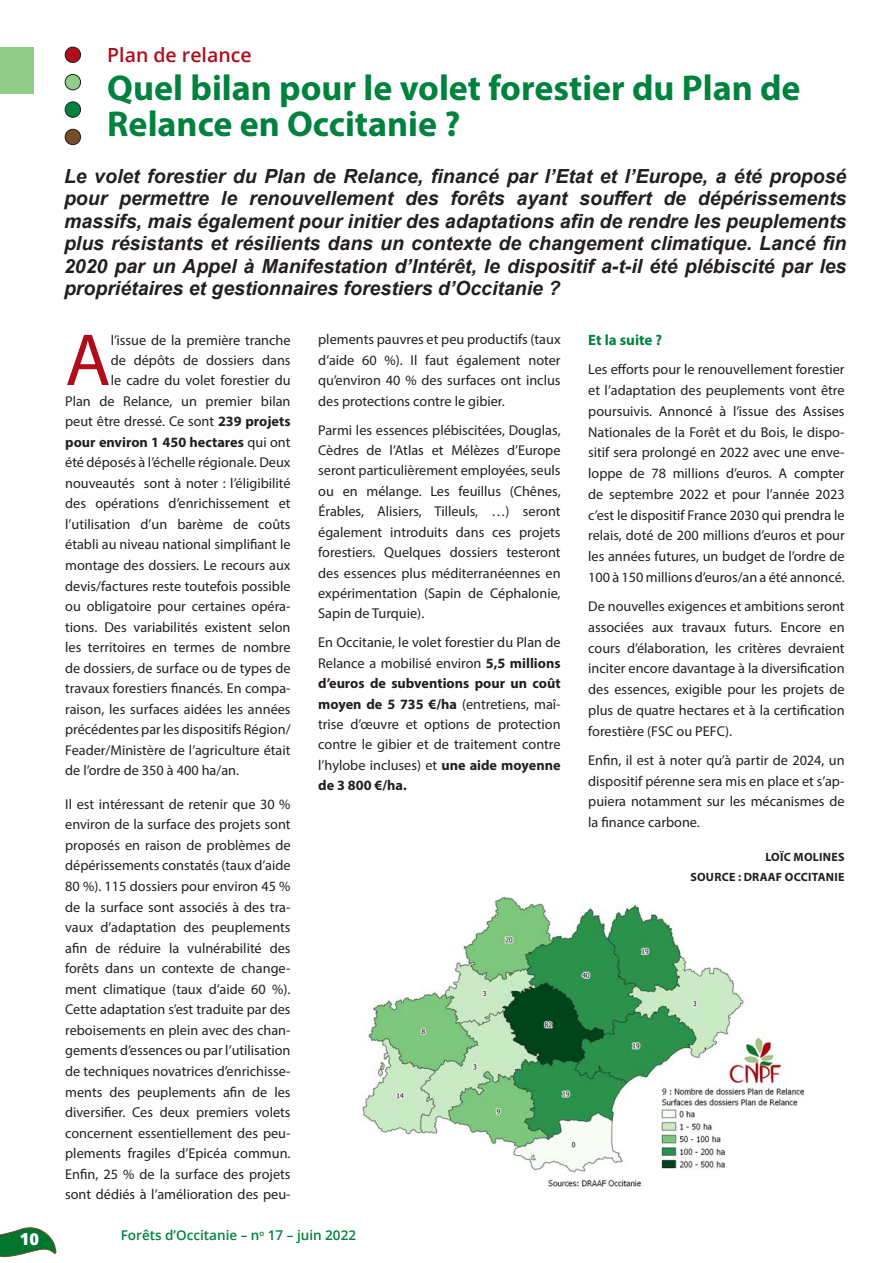
<style>
.page{position:relative;width:893px;height:1263px;background:#fff}
.page>*{position:absolute;margin:0;border:0;box-sizing:border-box;transform-origin:0 0}
.Texte{font:74.4px "Myriad Pro";color:#b00d1a}
.t1{font:700 36px/36px "Myriad Pro";color:#00823f}
.Texte-2{font:italic 700 19.5px/22.5px "Arial";color:#231f20;text-align:justify}
.t2{font:600 19.5px "Open Sans";color:#b00d1a}
.t3{font:800 16.5px "Open Sans";color:#fff}
.Texte-3{font:700 15px "Myriad Pro";color:#00823f}
.Texte-4{font:14.25px/20.5px "Myriad Pro";color:#231f20;text-align:justify}
.Texte-5{font:700 14.25px "Myriad Pro";color:#231f20}
.t4{font:600 13.5px "Open Sans";color:#00823f}
.Texte-6{font:700 12px "Myriad Pro";letter-spacing:.02em;color:#231f20}
.s1{font-weight:700}
.s2{font-weight:400}
</style>
<div class="page">
<svg style="left:0;top:1227px;width:57px;height:31px"></svg>
<div style="left:0;top:47px;width:34px;height:47px;background:#91cc8a"></div>
<div style="left:65px;top:47px;width:16px;height:15px;background:#b00d1a;border-radius:50%"></div>
<div style="left:65px;top:47px;width:16px;height:16px;border:1px solid #231f20;border-radius:50%"></div>
<div style="left:65px;top:74px;width:16px;height:16px;background:#91cc8a;border-radius:50%"></div>
<div style="left:65px;top:74px;width:16px;height:16px;border:1px solid #231f20;border-radius:50%"></div>
<div style="left:65px;top:102px;width:16px;height:15px;background:#00823f;border-radius:50%"></div>
<div style="left:65px;top:101px;width:16px;height:17px;border:1px solid #231f20;border-radius:50%"></div>
<div style="left:65px;top:129px;width:16px;height:16px;background:#744c27;border-radius:50%"></div>
<div style="left:65px;top:129px;width:16px;height:16px;border:1px solid #231f20;border-radius:50%"></div>
<img style="left:362px;top:897px;width:442px;height:290px">
<p class="t3" style="left:20px;top:1226px;width:21px">10</p>
<p class="t2" style="left:107px;top:41px;width:146px">Plan de relance</p>
<p class="t1" style="left:107px;top:69px;width:695px">Quel bilan pour le volet forestier du Plan de<br>Relance en Occitanie ?</p>
<p class="Texte-2" style="left:64px;top:165px;width:784px">Le volet forestier du Plan de Relance, financé par l’Etat et l’Europe, a été proposé pour permettre le renouvellement des forêts ayant souffert de dépérissements massifs, mais également pour initier des adaptations afin de rendre les peuplements plus résistants et résilients dans un contexte de changement climatique. Lancé fin 2020 par un Appel à Manifestation d’Intérêt, le dispositif a-t-il été plébiscité par les propriétaires et gestionnaires forestiers d’Occitanie ?</p>
<p class="Texte" style="left:65px;top:314px;width:47px">A</p>
<p class="Texte-4" style="left:111px;top:329px;width:181px">l’issue de la première tranche</p>
<p class="Texte-4" style="left:111px;top:349px;width:181px">de dépôts de dossiers dans</p>
<p class="Texte-4" style="left:111px;top:370px;width:181px">le cadre du volet forestier du</p>
<p class="Texte-4" style="left:65px;top:390px;width:227px">Plan de Relance, un premier bilan</p>
<p class="Texte-4" style="left:65px;top:411px;width:227px">peut être dressé. Ce sont <span class="s1">239 projets</span></p>
<p class="Texte-5" style="left:65px;top:433px;width:227px">pour environ 1 450 hectares <span class="s2">qui ont</span></p>
<p class="Texte-4" style="left:65px;top:452px;width:227px">été déposés à l’échelle régionale. Deux</p>
<p class="Texte-4" style="left:65px;top:472px;width:227px">nouveautés sont à noter : l’éligibilité</p>
<p class="Texte-4" style="left:65px;top:493px;width:227px">des opérations d’enrichissement et</p>
<p class="Texte-4" style="left:65px;top:514px;width:227px">l’utilisation d’un barème de coûts</p>
<p class="Texte-4" style="left:65px;top:534px;width:227px">établi au niveau national simplifiant le</p>
<p class="Texte-4" style="left:65px;top:555px;width:227px">montage des dossiers. Le recours aux</p>
<p class="Texte-4" style="left:65px;top:575px;width:227px">devis/factures reste toutefois possible</p>
<p class="Texte-4" style="left:65px;top:596px;width:227px">ou obligatoire pour certaines opéra-</p>
<p class="Texte-4" style="left:65px;top:616px;width:227px">tions. Des variabilités existent selon</p>
<p class="Texte-4" style="left:65px;top:637px;width:227px">les territoires en termes de nombre</p>
<p class="Texte-4" style="left:65px;top:657px;width:227px">de dossiers, de surface ou de types de</p>
<p class="Texte-4" style="left:65px;top:678px;width:227px">travaux forestiers financés. En compa-</p>
<p class="Texte-4" style="left:65px;top:698px;width:227px">raison, les surfaces aidées les années</p>
<p class="Texte-4" style="left:65px;top:719px;width:227px">précédentes par les dispositifs Région/</p>
<p class="Texte-4" style="left:65px;top:740px;width:227px">Feader/Ministère de l’agriculture était</p>
<p class="Texte-4" style="left:65px;top:760px;width:175px">de l’ordre de 350 à 400 ha/an.</p>
<p class="Texte-4" style="left:65px;top:793px;width:227px">Il est intéressant de retenir que 30 % environ de la surface des projets sont proposés en raison de problèmes de dépérissements constatés (taux d’aide 80 %). 115 dossiers pour environ 45 % de la surface sont associés à des tra&shy;vaux d’adaptation des peuplements afin de réduire la vulnérabilité des forêts dans un contexte de change&shy;ment climatique (taux d’aide 60 %).<br>Cette adaptation s’est traduite par des reboisements en plein avec des chan&shy;gements d’essences ou par l’utilisation de techniques novatrices d’enrichisse&shy;ments des peuplements afin de les diversifier. Ces deux premiers volets concernent essentiellement des peu&shy;plements fragiles d’Epicéa commun.<br>Enfin, 25 % de la surface des projets sont dédiés à l’amélioration des peu-</p>
<p class="Texte-4" style="left:318px;top:329px;width:244px">plements pauvres et peu productifs (taux d’aide 60 %). Il faut également noter qu’environ 40 % des surfaces ont inclus des protections contre le gibier.</p>
<p class="Texte-4" style="left:318px;top:419px;width:244px">Parmi les essences plébiscitées, Douglas, Cèdres de l’Atlas et Mélèzes d’Europe seront particulièrement employées, seuls ou en mélange. Les feuillus (Chênes, Érables, Alisiers, Tilleuls, …) seront également introduits dans ces projets forestiers. Quelques dossiers testeront des essences plus méditerranéennes en expérimentation (Sapin de Céphalonie, Sapin de Turquie).</p>
<p class="Texte-4" style="left:318px;top:632px;width:244px">En Occitanie, le volet forestier du Plan de Relance a mobilisé environ <span class="s1">5,5 millions d’euros de subventions pour un coût moyen de 5 735 €/ha</span> (entretiens, maî&shy;trise d’œuvre et options de protection contre le gibier et de traitement contre l’hylobe incluses) et <span class="s1">une aide moyenne de 3 800 €/ha.</span></p>
<p class="t4" style="left:121px;top:1226px;width:237px">Forêts d’Occitanie – n<sup>o</sup> 17 – juin 2022</p>
<p class="Texte-3" style="left:588px;top:330px;width:75px">Et la suite ?</p>
<p class="Texte-4" style="left:588px;top:359px;width:258px">Les efforts pour le renouvellement forestier et l’adaptation des peuplements vont être poursuivis. Annoncé à l’issue des Assises Nationales de la Forêt et du Bois, le dispo&shy;sitif sera prolongé en 2022 avec une enve&shy;loppe de 78 millions d’euros. A compter de septembre 2022 et pour l’année 2023 c’est le dispositif France 2030 qui prendra le relais, doté de 200 millions d’euros et pour les années futures, un budget de l’ordre de 100 à 150 millions d’euros/an a été annoncé.</p>
<p class="Texte-4" style="left:588px;top:596px;width:258px">De nouvelles exigences et ambitions seront associées aux travaux futurs. Encore en cours d’élaboration, les critères devraient inciter encore davantage à la diversification des essences, exigible pour les projets de plus de quatre hectares et à la certification forestière (FSC ou PEFC).</p>
<p class="Texte-4" style="left:588px;top:749px;width:258px">Enfin, il est à noter qu’à partir de 2024, un dispositif pérenne sera mis en place et s’ap&shy;puiera notamment sur les mécanismes de la finance carbone.</p>
<p class="Texte-6" style="left:765px;top:849px;width:81px">LOÏC MOLINES</p>
<p class="Texte-6" style="left:690px;top:869px;width:156px">SOURCE : DRAAF OCCITANIE</p>
</div>
